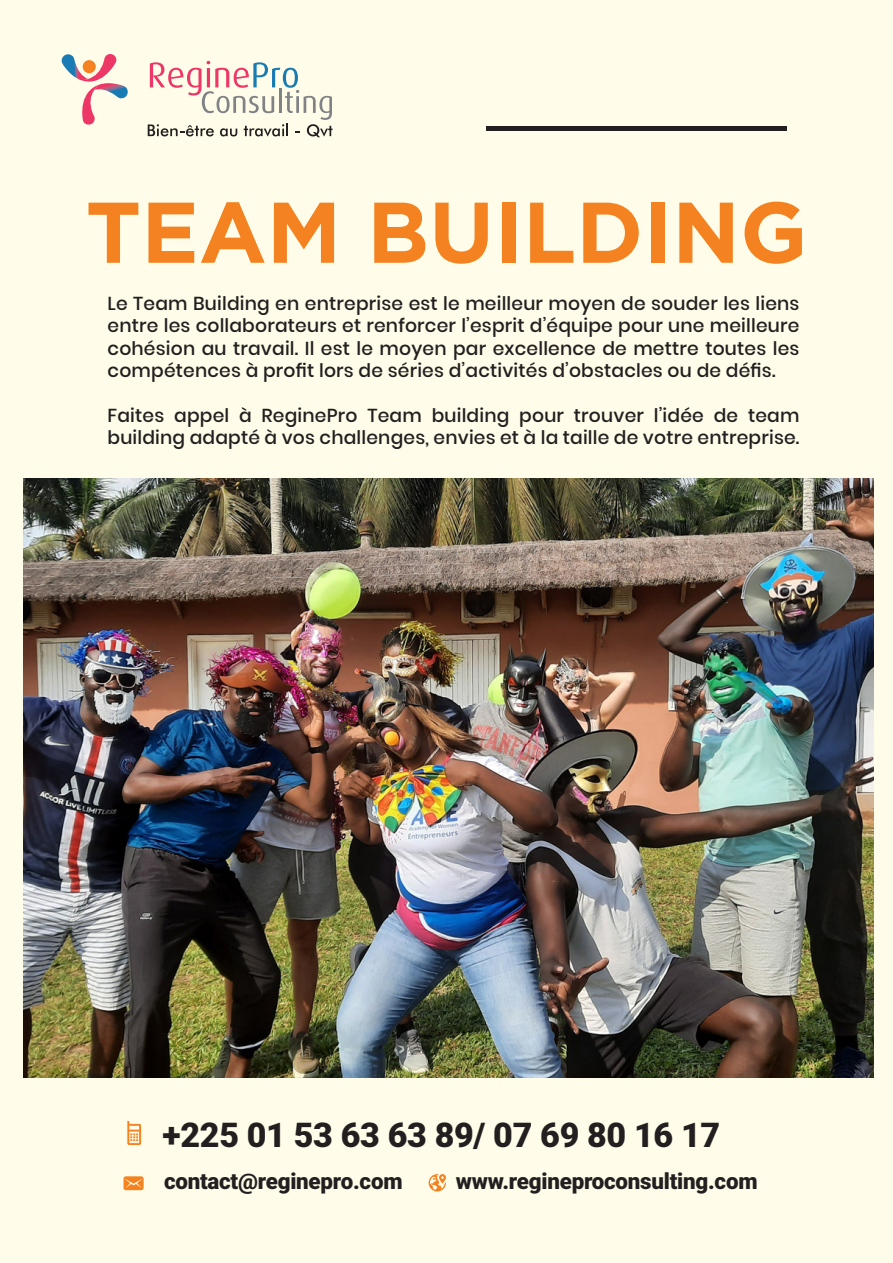
<style>
.page{position:relative;width:893px;height:1263px;background:#fffde9}
.page>*{position:absolute;margin:0;border:0;box-sizing:border-box;transform-origin:0 0}
.t1{font:700 85.95px "Gotham";color:#f58220}
.t2{font:900 34.05px "Roboto";letter-spacing:-.01em;color:#231f20}
.t3{font:900 22.35px "Roboto";letter-spacing:-.01em;color:#231f20}
.t4{font:500 18.75px/22.5px "Poppins";letter-spacing:.01em;color:#231f20;text-align:justify}
</style>
<div class="page">
<img style="left:23px;top:478px;width:851px;height:600px">
<div style="left:486px;top:126px;width:300px;height:5px;background:#231f20"></div>
<svg style="left:62px;top:54px;width:66px;height:71px"></svg>
<svg style="left:148px;top:61px;width:185px;height:76px"></svg>
<svg style="left:127px;top:1121px;width:14px;height:24px"></svg>
<svg style="left:123px;top:1176px;width:21px;height:14px"></svg>
<svg style="left:429px;top:1174px;width:17px;height:17px"></svg>
<p class="t1" style="left:86px;top:175px;width:723px">TEAM BUILDING</p>
<p class="t4" style="left:108px;top:292px;width:693px">Le Team Building en entreprise est le meilleur moyen de souder les liens entre les collaborateurs et renforcer l’esprit d’équipe pour une meilleure cohésion au travail. Il est le moyen par excellence de mettre toutes les compétences à profit lors de séries d’activités d’obstacles ou de défis.</p>
<p class="t4" style="left:108px;top:404px;width:693px">Faites appel à ReginePro Team building pour trouver l’idée de team building adapté à vos challenges, envies et à la taille de votre entreprise.</p>
<p class="t2" style="left:163px;top:1111px;width:559px">+225 01 53 63 63 89/ 07 69 80 16 17</p>
<p class="t3" style="left:164px;top:1165px;width:240px">contact@reginepro.com</p>
<p class="t3" style="left:456px;top:1165px;width:303px">www.regineproconsulting.com</p>
</div>
